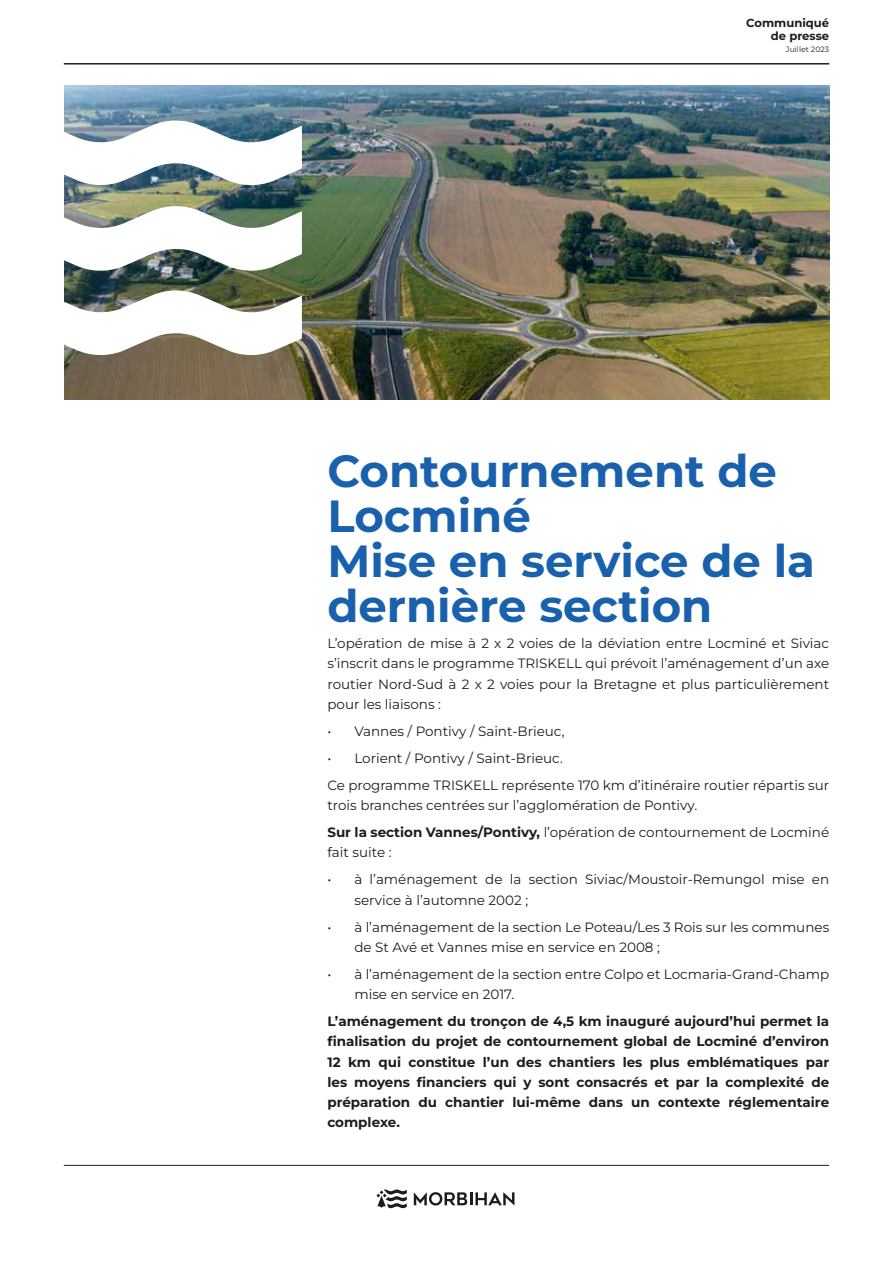
<style>
.page{position:relative;width:893px;height:1263px;background:#fff}
.page>*{position:absolute;margin:0;border:0;box-sizing:border-box;transform-origin:0 0}
.t1{font:700 45px/45px "Montserrat";color:#1961ac}
.t2{font:13.5px/20.2px "Montserrat";color:#1d1d1b}
.t3{font:700 13.5px/20.2px "Montserrat";color:#1d1d1b;text-align:justify}
.t4{font:700 11.55px/14px "Montserrat";color:#1d1d1b;text-align:right}
.t5{font:7.8px "Montserrat";color:#1d1d1b}
.s1{font-weight:700}
</style>
<div class="page">
<svg style="left:414px;top:1192px;width:100px;height:13px"></svg>
<svg style="left:376px;top:1189px;width:31px;height:19px"></svg>
<hr style="left:64px;top:1165px;width:765px;height:1px;background:#1d1d1b">
<hr style="left:64px;top:63px;width:765px;height:2px;background:#1d1d1b">
<img style="left:64px;top:85px;width:765px;height:314px">
<img style="left:64px;top:204px;width:238px;height:68px">
<svg style="left:64px;top:289px;width:238px;height:68px"></svg>
<svg style="left:64px;top:119px;width:238px;height:68px"></svg>
<p class="t4" style="left:746px;top:15px;width:84px">Communiqué de presse</p>
<p class="t5" style="left:786px;top:44px;width:45px">Juillet 2023</p>
<h1 class="t1" style="left:327px;top:448px;width:489px">Contournement de<br>Locminé<br>Mise en service de la dernière section</h1>
<p class="t2" style="left:327px;top:633px;width:503px;text-align:justify">L’opération de mise à 2 x 2 voies de la déviation entre Locminé et Siviac s’inscrit dans le programme TRISKELL qui prévoit l’aménagement d’un axe routier Nord-Sud à 2 x 2 voies pour la Bretagne et plus particulièrement pour les liaisons :</p>
<p class="t2" style="left:327px;top:720px;width:239px">• Vannes / Pontivy / Saint-Brieuc,</p>
<p class="t2" style="left:327px;top:744px;width:503px;line-height:27px">• Lorient / Pontivy / Saint-Brieuc.<br>Ce programme TRISKELL représente 170 km d’itinéraire routier répartis sur</p>
<p class="t2" style="left:327px;top:791px;width:503px;line-height:27px">trois branches centrées sur l’agglomération de Pontivy.<br><span class="s1">Sur la section Vannes/Pontivy,</span> l’opération de contournement de Locminé</p>
<p class="t2" style="left:327px;top:842px;width:66px">fait suite :</p>
<p class="t2" style="left:354px;top:869px;width:476px;text-indent:-27px">• à l’aménagement de la section Siviac/Moustoir-Remungol mise en service à l’automne 2002 ;</p>
<p class="t2" style="left:354px;top:916px;width:476px;text-indent:-27px">• à l’aménagement de la section Le Poteau/Les 3 Rois sur les communes de St Avé et Vannes mise en service en 2008 ;</p>
<p class="t2" style="left:354px;top:963px;width:476px;text-indent:-27px">• à l’aménagement de la section entre Colpo et Locmaria-Grand-Champ mise en service en 2017.</p>
<p class="t3" style="left:327px;top:1011px;width:503px">L’aménagement du tronçon de 4,5 km inauguré aujourd’hui permet la finalisation du projet de contournement global de Locminé d’environ 12 km qui constitue l’un des chantiers les plus emblématiques par les moyens financiers qui y sont consacrés et par la complexité de préparation du chantier lui-même dans un contexte réglementaire complexe.</p>
</div>
